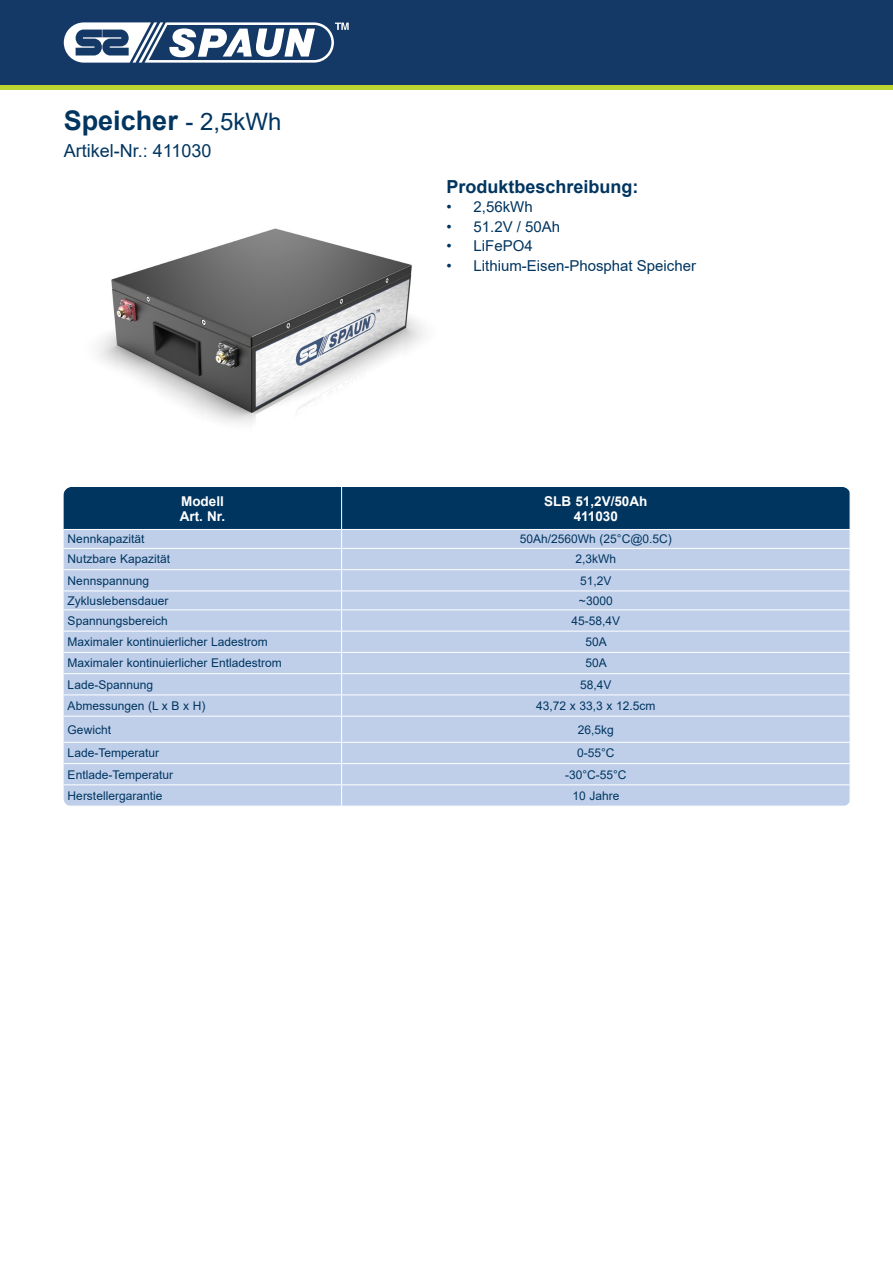
<style>
.page{position:relative;width:893px;height:1263px;background:#fff}
.page>*{position:absolute;margin:0;border:0;box-sizing:border-box;transform-origin:0 0}
.t1{font:700 27px "Arial";color:#003560}
.t2{font:700 18px "Arial";color:#003560}
.t3{font:18px "Arial";color:#003560}
.t4{font:15px "Arial";color:#003560}
.t5{font:700 13.5px/15px "Arial";color:#fff}
.t6{font:12px "Arial";color:#003560}
.s1{font-weight:400;font-size:24px}
</style>
<div class="page">
<img style="left:98px;top:228px;width:327px;height:196px">
<div style="left:0;top:0;width:893px;height:85px;background:#153967"></div>
<svg style="left:64px;top:22px;width:285px;height:41px"></svg>
<hr style="left:0;top:85px;width:893px;height:4px;background:#bcd531">
<svg style="left:63px;top:487px;width:787px;height:319px;background:#a8bcd8"></svg>
<h1 class="t1" style="left:64px;top:102px;width:219px">Speicher <span class="s1">- 2,5kWh</span></h1>
<h2 class="t3" style="left:64px;top:138px;width:149px">Artikel-Nr.: 411030</h2>
<h2 class="t2" style="left:446px;top:174px;width:194px">Produktbeschreibung:</h2>
<p class="t4" style="left:446px;top:197px;width:88px">• 2,56kWh</p>
<p class="t4" style="left:446px;top:216px;width:115px">• 51.2V / 50Ah</p>
<p class="t4" style="left:446px;top:236px;width:88px">• LiFePO4</p>
<p class="t4" style="left:446px;top:255px;width:251px">• Lithium-Eisen-Phosphat Speicher</p>
<p class="t5" style="left:180px;top:493px;width:47px">Modell<br>Art. Nr.</p>
<p class="t5" style="left:544px;top:493px;width:105px;text-align:center">SLB 51,2V/50Ah<br>411030</p>
<p class="t6" style="left:68px;top:531px;width:78px">Nennkapazität</p>
<p class="t6" style="left:520px;top:531px;width:154px">50Ah/2560Wh (25°C@0.5C)</p>
<p class="t6" style="left:68px;top:551px;width:104px">Nutzbare Kapazität</p>
<p class="t6" style="left:575px;top:551px;width:42px">2,3kWh</p>
<p class="t6" style="left:68px;top:572px;width:83px">Nennspannung</p>
<p class="t6" style="left:580px;top:572px;width:33px">51,2V</p>
<p class="t6" style="left:68px;top:592px;width:102px">Zykluslebensdauer</p>
<p class="t6" style="left:579px;top:592px;width:35px">~3000</p>
<p class="t6" style="left:68px;top:612px;width:102px">Spannungsbereich</p>
<p class="t6" style="left:571px;top:612px;width:50px">45-58,4V</p>
<p class="t6" style="left:68px;top:634px;width:202px">Maximaler kontinuierlicher Ladestrom</p>
<p class="t6" style="left:585px;top:634px;width:23px">50A</p>
<p class="t6" style="left:68px;top:655px;width:216px">Maximaler kontinuierlicher Entladestrom</p>
<p class="t6" style="left:585px;top:655px;width:23px">50A</p>
<p class="t6" style="left:68px;top:676px;width:87px">Lade-Spannung</p>
<p class="t6" style="left:580px;top:676px;width:33px">58,4V</p>
<p class="t6" style="left:68px;top:697px;width:139px">Abmessungen (L x B x H)</p>
<p class="t6" style="left:536px;top:697px;width:121px">43,72 x 33,3 x 12.5cm</p>
<p class="t6" style="left:68px;top:721px;width:45px">Gewicht</p>
<p class="t6" style="left:578px;top:721px;width:38px">26,5kg</p>
<p class="t6" style="left:68px;top:745px;width:93px">Lade-Temperatur</p>
<p class="t6" style="left:577px;top:745px;width:39px">0-55°C</p>
<p class="t6" style="left:68px;top:766px;width:107px">Entlade-Temperatur</p>
<p class="t6" style="left:565px;top:766px;width:63px">-30°C-55°C</p>
<p class="t6" style="left:68px;top:787px;width:96px">Herstellergarantie</p>
<p class="t6" style="left:572px;top:787px;width:49px">10 Jahre</p>
</div>
